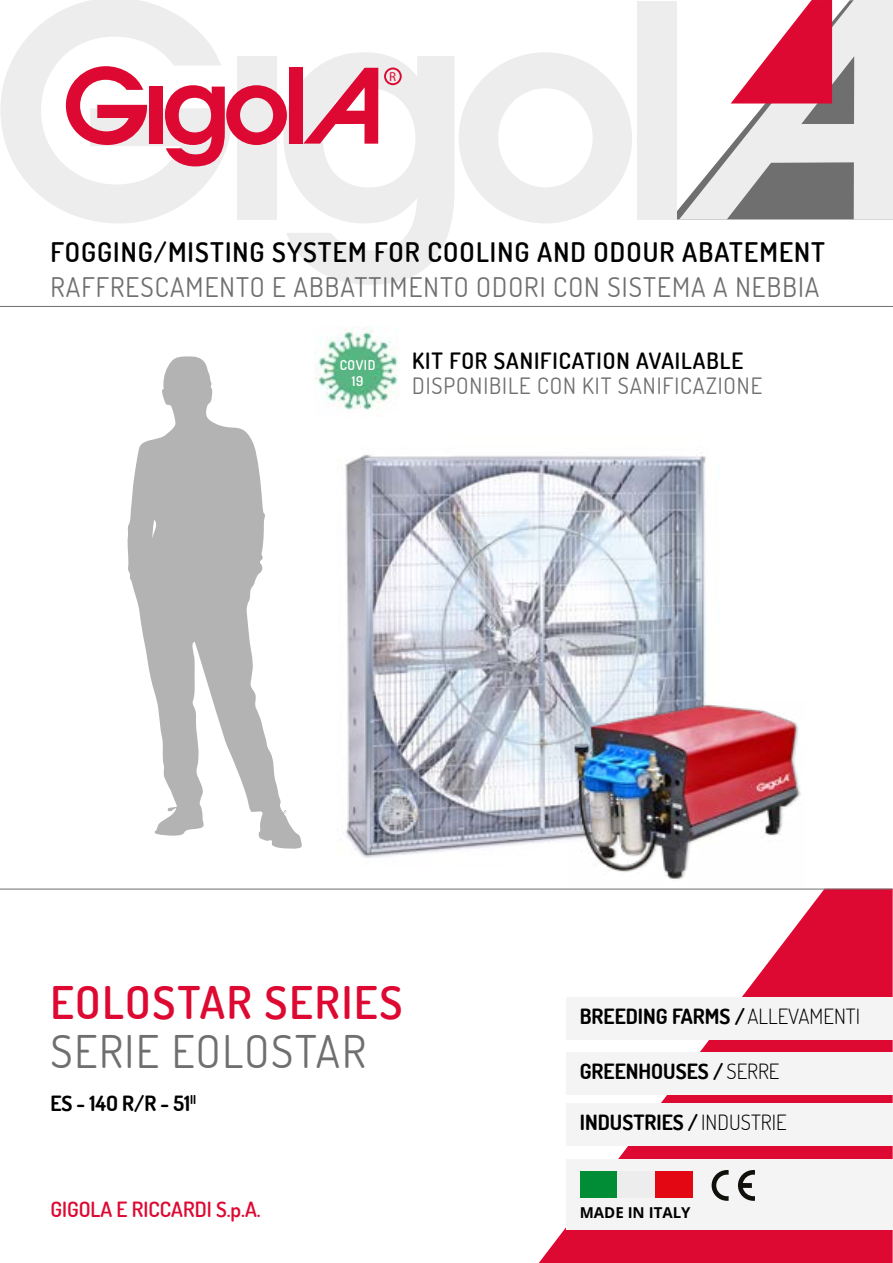
<style>
.page{position:relative;width:893px;height:1263px;background:#fff}
.page>*{position:absolute;margin:0;border:0;box-sizing:border-box;transform-origin:0 0}
.t1{font:600 45px "Dosis";letter-spacing:.04em;color:#dd0932}
.t2{font:45px "Dosis";letter-spacing:.04em;color:#706f6f}
.t3{font:27px "Dosis";letter-spacing:.04em;color:#706f6f}
.t4{font:600 27px "Dosis";letter-spacing:.04em;color:#000}
.t5{font:22.5px "Dosis";letter-spacing:.04em;color:#706f6f}
.t6{font:600 22.5px "Dosis";letter-spacing:.04em;color:#000}
.t7{font:700 21px "Dosis";color:#000}
.t8{font:600 21px "Dosis";color:#dd0932}
.t9{font:700 15px "Open Sans";color:#000}
.t10{font:600 13.5px/16.2px "Dosis";letter-spacing:.04em;color:#fff;text-align:center}
.t11{font:13.05px "Myriad Pro";color:#dd0932}
.s1{font-weight:300}
</style>
<div class="page">
<svg style="left:0;top:0;width:215px;height:223px;fill:#ededed"></svg>
<div style="left:637px;top:1px;width:40px;height:219px;background:#ededed"></div>
<svg style="left:679px;top:0;width:214px;height:220px;fill:#ededed"></svg>
<img style="left:338px;top:454px;width:368px;height:404px">
<svg style="left:539px;top:890px;width:354px;height:373px"></svg>
<div style="left:566px;top:997px;width:327px;height:42px;background:#f4f4f4"></div>
<div style="left:566px;top:1052px;width:327px;height:42px;background:#f4f4f4"></div>
<div style="left:566px;top:1103px;width:327px;height:42px;background:#f4f4f4"></div>
<div style="left:566px;top:1159px;width:327px;height:70px;background:#f4f4f4"></div>
<div style="left:580px;top:1171px;width:37px;height:27px;background:#008d36"></div>
<div style="left:617px;top:1171px;width:38px;height:27px;background:#ededed"></div>
<div style="left:655px;top:1171px;width:37px;height:27px;background:#e30613"></div>
<svg style="left:712px;top:1170px;width:17px;height:31px"></svg>
<svg style="left:738px;top:1170px;width:17px;height:31px"></svg>
<hr style="left:0;top:306px;width:893px;height:1px;background:#706f6f">
<hr style="left:0;top:889px;width:893px;height:1px;background:#706f6f">
<svg style="left:729px;top:0;width:104px;height:104px"></svg>
<svg style="left:66px;top:66px;width:81px;height:79px"></svg>
<div style="left:149px;top:87px;width:14px;height:57px;background:#dd0932"></div>
<svg style="left:165px;top:52px;width:467px;height:233px"></svg>
<svg style="left:127px;top:356px;width:175px;height:493px;fill:#b5b5b5"></svg>
<img style="left:569px;top:700px;width:232px;height:179px">
<img style="left:315px;top:327px;width:83px;height:83px">
<p class="t11" style="left:389px;top:68px;width:8px">R</p>
<p class="t4" style="left:50px;top:234px;width:776px">FOGGING/MISTING SYSTEM FOR COOLING AND ODOUR ABATEMENT</p>
<p class="t3" style="left:50px;top:269px;width:771px">RAFFRESCAMENTO E ABBATTIMENTO ODORI CON SISTEMA A NEBBIA</p>
<p class="t10" style="left:340px;top:356px;width:37px">COVID<br>19</p>
<p class="t6" style="left:412px;top:346px;width:332px">KIT FOR SANIFICATION AVAILABLE</p>
<p class="t5" style="left:412px;top:371px;width:351px">DISPONIBILE CON KIT SANIFICAZIONE</p>
<h1 class="t1" style="left:50px;top:974px;width:354px">EOLOSTAR SERIES</h1>
<h1 class="t2" style="left:50px;top:1022px;width:317px">SERIE EOLOSTAR</h1>
<p class="t7" style="left:50px;top:1089px;width:148px">ES - 14O R/R - 51<sup>II</sup></p>
<p class="t8" style="left:50px;top:1196px;width:212px">GIGOLA E RICCARDI S.p.A.</p>
<p class="t7" style="left:580px;top:1003px;width:282px">BREEDING FARMS / <span class="s1">ALLEVAMENTI</span></p>
<p class="t7" style="left:580px;top:1057px;width:201px">GREENHOUSES / <span class="s1">SERRE</span></p>
<p class="t7" style="left:580px;top:1108px;width:208px">INDUSTRIES / <span class="s1">INDUSTRIE</span></p>
<p class="t9" style="left:580px;top:1202px;width:112px">MADE IN ITALY</p>
</div>
